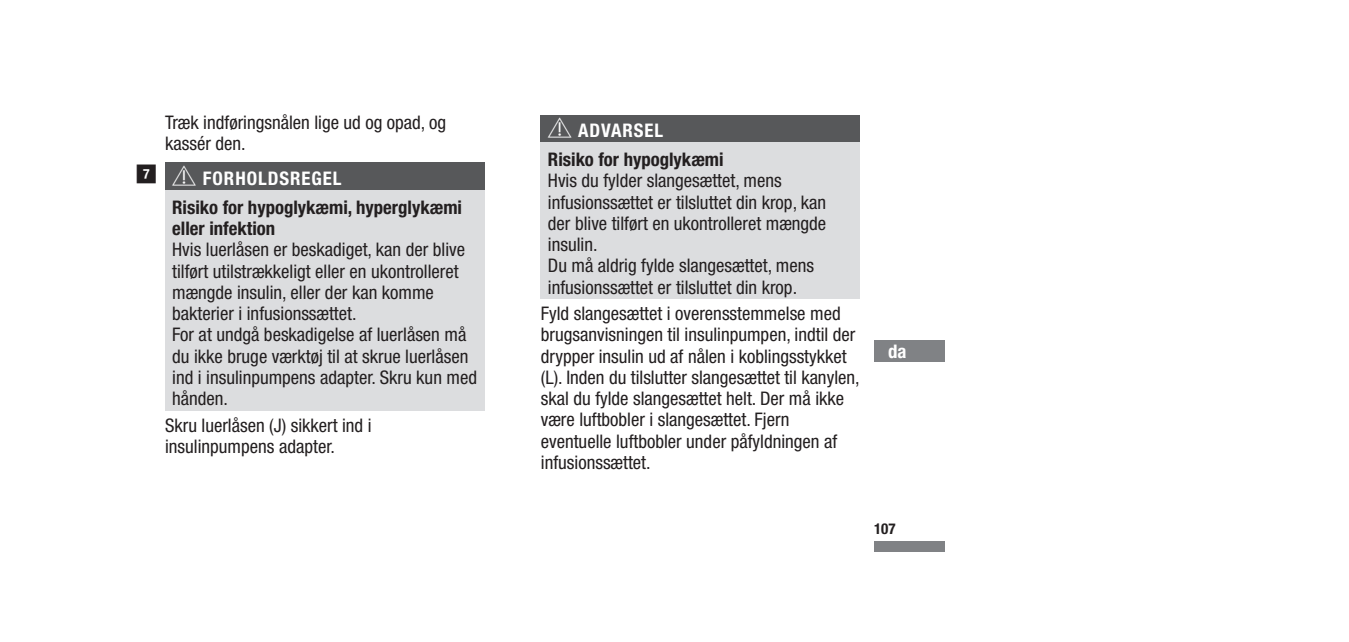
<style>
.page{position:relative;width:1349px;height:642px;background:#fff}
.page>*{position:absolute;margin:0;border:0;box-sizing:border-box;transform-origin:0 0}
.t1{font:19.75px "AIMS Numbers Inverse Bold";color:#231f20}
.t2{font:condensed 18.75px/21.2px "Helvetica Neue LTW1 G";color:#231f20}
.t3{font:700 condensed 18.75px/21.2px "Helvetica Neue LTW1 G";color:#231f20}
.t4{font:700 condensed 18.75px "Helvetica Neue LTW1 G";letter-spacing:.05em;color:#fff}
.t5{font:700 condensed 15px "Helvetica Neue LTW1 G";color:#231f20}
</style>
<div class="page">
<div style="left:874px;top:541px;width:71px;height:10px;background:#808285"></div>
<div style="left:874px;top:340px;width:71px;height:22px;background:#808285"></div>
<div style="left:165px;top:162px;width:319px;height:28px;background:#57585a"></div>
<div style="left:165px;top:190px;width:319px;height:50px;background:#dcdddf"></div>
<div style="left:165px;top:229px;width:319px;height:96px;background:#dcdddf"></div>
<div style="left:165px;top:321px;width:319px;height:89px;background:#dcdddf"></div>
<div style="left:541px;top:115px;width:319px;height:27px;background:#57585a"></div>
<div style="left:541px;top:142px;width:319px;height:29px;background:#dcdddf"></div>
<div style="left:541px;top:160px;width:319px;height:96px;background:#dcdddf"></div>
<div style="left:541px;top:252px;width:319px;height:47px;background:#dcdddf"></div>
<p class="t2" style="left:165px;top:112px;width:283px">Træk indføringsnålen lige ud og opad, og kassér den.</p>
<p class="t1" style="left:137px;top:164px;width:21px">/</p>
<p class="t4" style="left:203px;top:167px;width:140px">FORHOLDSREGEL</p>
<p class="t3" style="left:172px;top:197px;width:291px">Risiko for hypoglykæmi, hyperglykæmi eller infektion</p>
<p class="t2" style="left:172px;top:239px;width:306px">Hvis luerlåsen er beskadiget, kan der blive tilført utilstrækkeligt eller en ukontrolleret mængde insulin, eller der kan komme bakterier i infusionssættet.<br>For at undgå beskadigelse af luerlåsen må du ikke bruge værktøj til at skrue luerlåsen ind i insulinpumpens adapter. Skru kun med hånden.</p>
<p class="t2" style="left:165px;top:414px;width:208px">Skru luerlåsen (J) sikkert ind i insulinpumpens adapter.</p>
<p class="t4" style="left:578px;top:119px;width:87px">ADVARSEL</p>
<p class="t3" style="left:548px;top:149px;width:177px">Risiko for hypoglykæmi</p>
<p class="t2" style="left:548px;top:170px;width:280px">Hvis du fylder slangesættet, mens infusionssættet er tilsluttet din krop, kan der blive tilført en ukontrolleret mængde insulin.<br>Du må aldrig fylde slangesættet, mens infusionssættet er tilsluttet din krop.</p>
<p class="t2" style="left:541px;top:303px;width:320px">Fyld slangesættet i overensstemmelse med brugsanvisningen til insulinpumpen, indtil der drypper insulin ud af nålen i koblingsstykket (L). Inden du tilslutter slangesættet til kanylen, skal du fylde slangesættet helt. Der må ikke være luftbobler i slangesættet. Fjern eventuelle luftbobler under påfyldningen af infusionssættet.</p>
<p class="t4" style="left:888px;top:340px;width:20px">da</p>
<p class="t5" style="left:874px;top:519px;width:23px">107</p>
</div>
